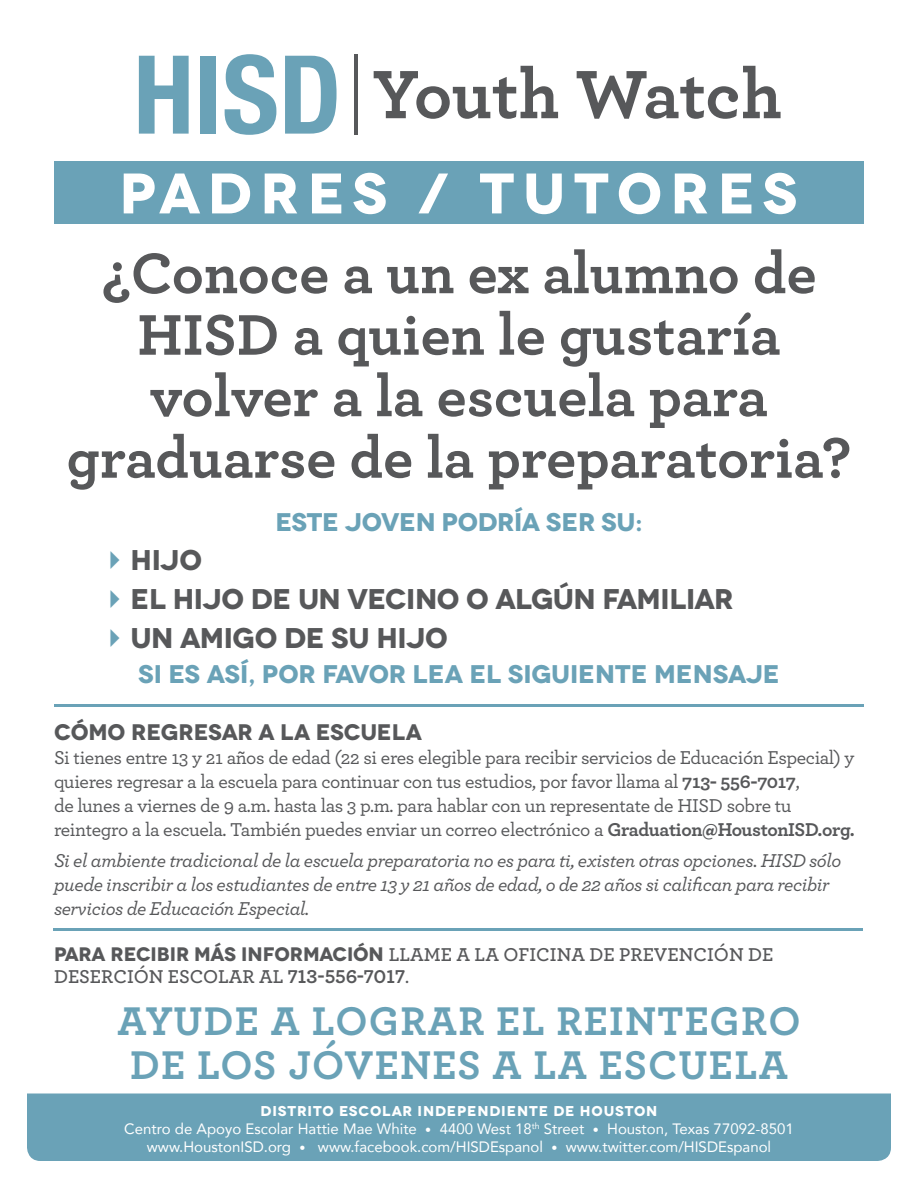
<style>
.page{position:relative;width:918px;height:1188px;background:#fff}
.page>*{position:absolute;margin:0;border:0;box-sizing:border-box;transform-origin:0 0}
.t1{font:700 60px/61.5px "Archer";color:#57585a;text-align:center}
.t2{font:700 57px "Novecentowide";letter-spacing:.14em;color:#fff}
.t3{font:700 42px "Archer";letter-spacing:.03em;color:#6aa2b7}
.t4{font:700 28.5px/39px "Novecentowide";letter-spacing:-.02em;color:#57585a}
.t5{font:700 25.5px "Novecentowide";letter-spacing:-.01em;color:#6aa2b7}
.t6{font:700 22.5px "Novecentowide";letter-spacing:-.01em;color:#57585a}
.t7{font:500 19.5px/24px "Archer";letter-spacing:-.02em;color:#57585a}
.t8{font:italic 500 19.5px/24px "Archer";letter-spacing:-.02em;color:#57585a}
.t9{font:600 19.5px/22.5px "Archer";color:#57585a}
.t10{font:15px/18px "Avenir";color:#fff;text-align:center}
.t11{font:700 14.25px "Novecentowide";letter-spacing:.06em;color:#fff}
.s1{font-weight:700}
.s2{font-family:"Novecentowide";font-weight:700}
.s3{font-weight:500}
.s4{font-size:12px}
</style>
<div class="page">
<div style="left:54px;top:161px;width:810px;height:63px;background:#6aa2b7"></div>
<hr style="left:54px;top:705px;width:810px;height:2px;background:#6aa2b7">
<hr style="left:53px;top:928px;width:810px;height:3px;background:#6aa2b7">
<svg style="left:374px;top:66px;width:184px;height:53px"></svg>
<svg style="left:577px;top:66px;width:204px;height:53px"></svg>
<svg style="left:139px;top:56px;width:50px;height:78px"></svg>
<div style="left:200px;top:56px;width:16px;height:78px;background:#6aa2b7"></div>
<svg style="left:225px;top:54px;width:51px;height:81px"></svg>
<svg style="left:285px;top:56px;width:52px;height:78px"></svg>
<hr style="left:355px;top:54px;width:3px;height:81px;background:#57585a">
<div style="left:27px;top:1094px;width:864px;height:67px;background:#6aa2b7"></div>
<h2 class="t2" style="left:119px;top:158px;width:677px">PAD RES / TUTORES</h2>
<h1 class="t1" style="left:67px;top:239px;width:786px">¿Conoce a un ex alumno de<br>HISD a quien le gustaría volver a la escuela para graduarse de la preparatoria?</h1>
<h3 class="t5" style="left:275px;top:507px;width:369px">ESTE JOVEN PODRÍA SER SU:</h3>
<h3 class="t4" style="left:131px;top:541px;width:604px">HIJO<br>E L HIJO DE UN VECINO O ALGÚN FAMILIAR<br>UN AMIGO DE SU HIJO</h3>
<h3 class="t5" style="left:138px;top:658px;width:402px">SI ES ASÍ, POR FAVOR LEA EL SIGUIENTE</h3>
<h3 class="t5" style="left:654px;top:658px;width:123px">MENSAJE</h3>
<p class="t6" style="left:54px;top:718px;width:369px">CÓMO REGRESAR A LA ESCUELA</p>
<p class="t7" style="left:54px;top:744px;width:802px">Si tienes entre 13 y 21 años de edad (22 si eres elegible para recibir servicios de Educación Especial) y quieres regresar a la escuela para continuar con tus estudios, por favor llama al <span class="s1">713- 556-7017</span>,<br>de lunes a viernes de 9 a.m. hasta las 3 p.m. para hablar con un representate de HISD sobre tu reintegro a la escuela. También puedes enviar un correo electrónico a <span class="s1">Graduation@HoustonISD.org.</span></p>
<p class="t8" style="left:54px;top:847px;width:789px">Si el ambiente tradicional de la escuela preparatoria no es para ti, existen otras opciones. HISD sólo puede inscribir a los estudiantes de entre 13 y 21 años de edad, o de 22 años si califican para recibir servicios de Educación Especial.</p>
<p class="t9" style="left:54px;top:942px;width:721px"><span class="s2">PARA RECI BI R MÁS INFORMACIÓN</span> LLAME A LA OFICINA DE PREVENCIÓN DE<br>DESERCIÓN ESCOLAR AL <span class="s1">713-556-7017</span><span class="s3">.</span></p>
<h3 class="t3" style="left:117px;top:988px;width:536px">AYUDE A LOGRAR EL REINTE</h3>
<h3 class="t3" style="left:709px;top:988px;width:89px">GRO</h3>
<h3 class="t3" style="left:130px;top:1031px;width:272px">DE LOS JÓVENE</h3>
<h3 class="t3" style="left:457px;top:1031px;width:220px">S ALA ESCUELA</h3>
<p class="t11" style="left:260px;top:1102px;width:399px">DISTRITO ESCOLAR I NDEPENDIENTE DE HOUSTON</p>
<p class="t10" style="left:124px;top:1120px;width:671px">Centro de Apoyo Escolar Hattie Mae White <span class="s4">•</span> 4400 West 18<sup>th</sup> Street <span class="s4">•</span> Houston, Texas 77092-8501 www.HoustonISD.org <span class="s4">•</span> www.facebook.com/HISDEspanol <span class="s4">•</span> www.twitter.com/HISDEspanol</p>
</div>
